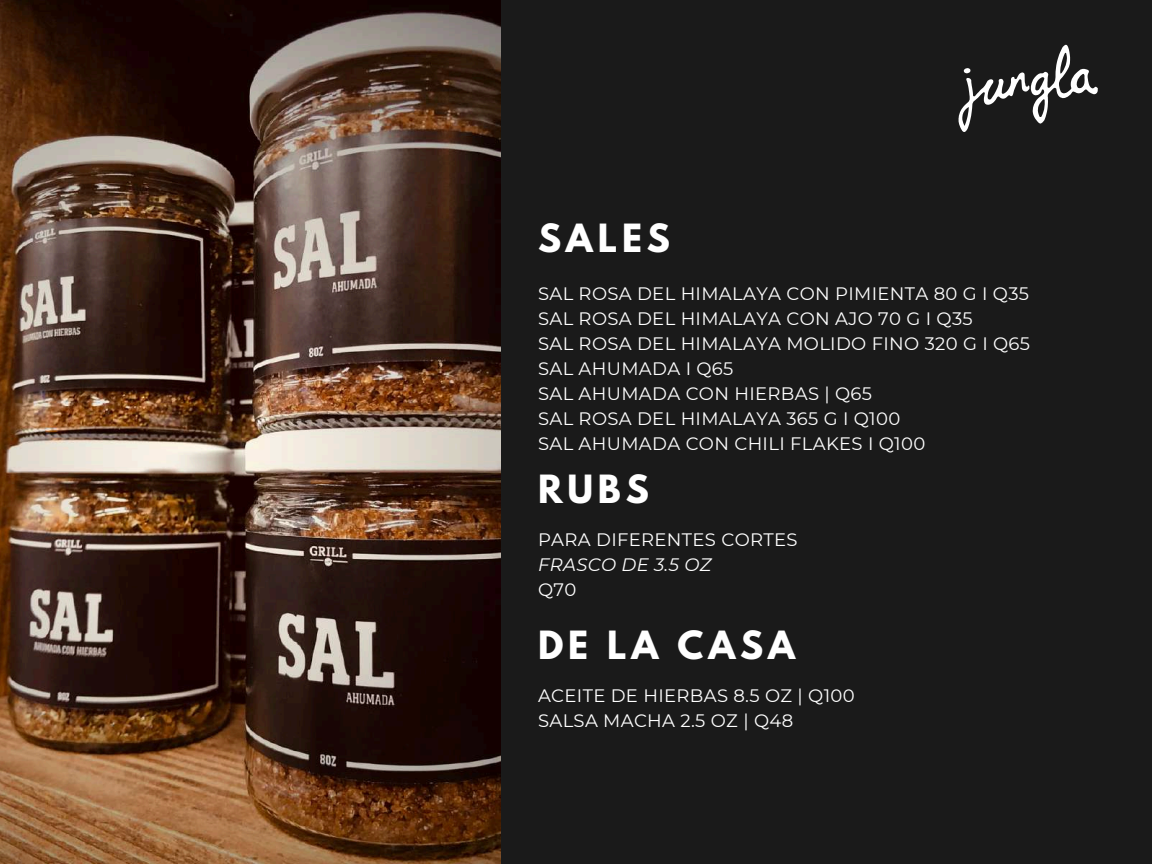
<style>
.page{position:relative;width:1152px;height:864px;background:#1a1a1a}
.page>*{position:absolute;margin:0;border:0;box-sizing:border-box;transform-origin:0 0}
.t1{font:700 34.5px "League Spartan";letter-spacing:.14em;color:#fff}
.t2{font:18px/25px "Montserrat";letter-spacing:.02em;color:#fff}
.t3{font:italic 18px "Montserrat";letter-spacing:.02em;color:#fff}
</style>
<div class="page">
<img style="left:0;top:0;width:500px;height:864px">
<svg style="left:959px;top:45px;width:139px;height:86px"></svg>
<h1 class="t1" style="left:538px;top:221px;width:134px">SALES</h1>
<p class="t2" style="left:538px;top:281px;width:494px">SAL ROSA DEL HIMALAYA CON PIMIENTA 80 G I Q35<br>SAL ROSA DEL HIMALAYA CON AJO 70 G I Q35<br>SAL ROSA DEL HIMALAYA MOLIDO FINO 320 G I Q65<br>SAL AHUMADA I Q65<br>SAL AHUMADA CON HIERBAS | Q65<br>SAL ROSA DEL HIMALAYA 365 G I Q100<br>SAL AHUMADA CON CHILI FLAKES I Q100</p>
<h1 class="t1" style="left:538px;top:472px;width:112px">RUBS</h1>
<p class="t2" style="left:538px;top:527px;width:261px">PARA DIFERENTES CORTES</p>
<p class="t3" style="left:538px;top:554px;width:175px">FRASCO DE 3.5 OZ</p>
<p class="t2" style="left:538px;top:577px;width:40px">Q70</p>
<h1 class="t1" style="left:538px;top:628px;width:259px">DE LA CASA</h1>
<p class="t2" style="left:538px;top:683px;width:318px">ACEITE DE HIERBAS 8.5 OZ | Q100<br>SALSA MACHA 2.5 OZ | Q48</p>
</div>
